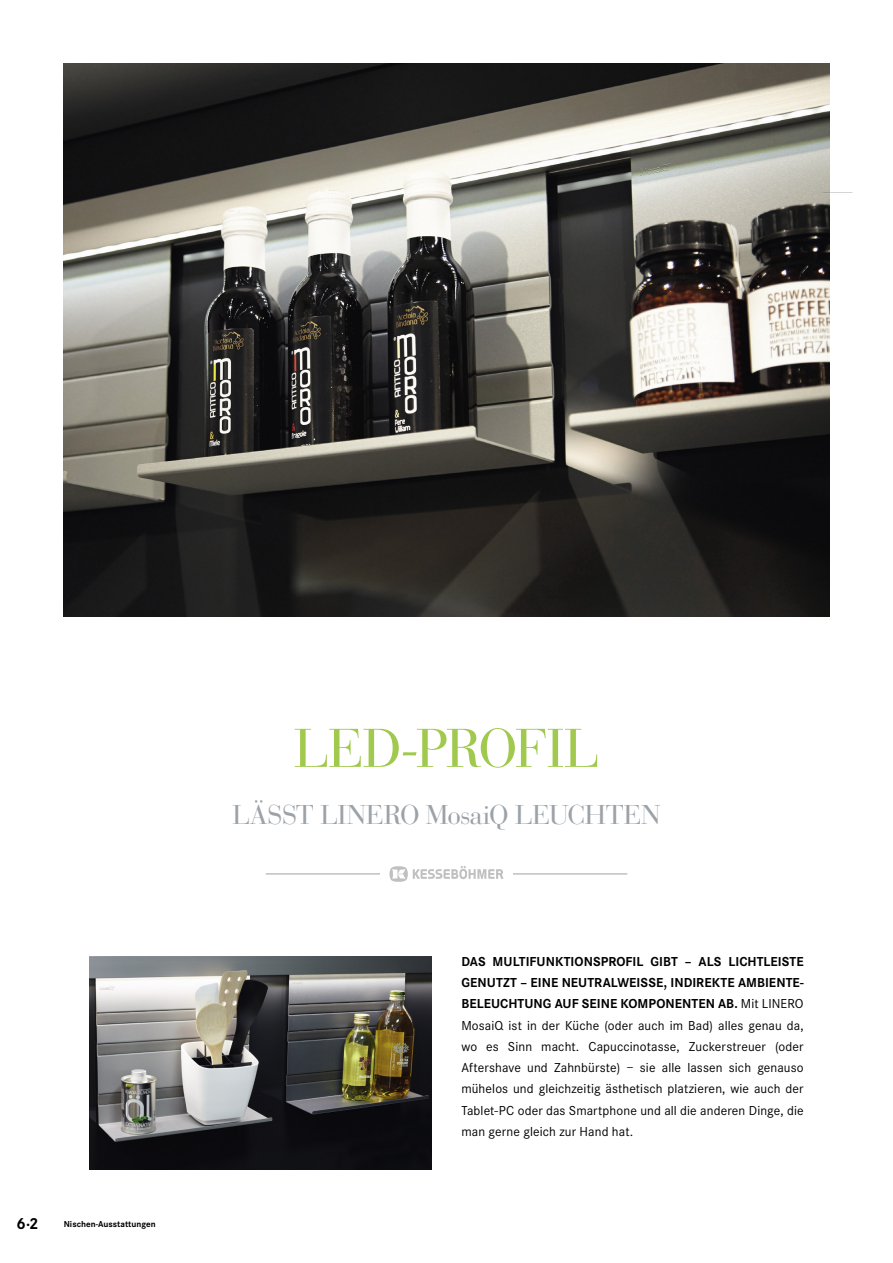
<style>
.page{position:relative;width:893px;height:1263px;background:#fff}
.page>*{position:absolute;margin:0;border:0;box-sizing:border-box;transform-origin:0 0}
.t1{font:54px "Bauer Bodoni";letter-spacing:-.025em;color:#a1c94e}
.t2{font:27px "Bauer Bodoni";letter-spacing:-.02em;color:#9ba2a8}
.t3{font:700 16.5px "Corporate S";color:#000}
.t4{font:13.5px/21.3px "Corporate S";letter-spacing:.01em;color:#000;text-align:justify}
.t5{font:700 9px "Corporate S";color:#000}
.s1{font-weight:700}
</style>
<div class="page">
<hr style="left:266px;top:873px;width:361px;height:2px;background:#c0c0c0">
<div style="left:380px;top:866px;width:133px;height:16px;background:#fff"></div>
<svg style="left:389px;top:866px;width:114px;height:16px"></svg>
<img style="left:64px;top:64px;width:765px;height:553px">
<img style="left:89px;top:957px;width:343px;height:212px">
<p class="t3" style="left:17px;top:1214px;width:24px">6·2</p>
<p class="t5" style="left:64px;top:1218px;width:93px">Nischen-Ausstattungen</p>
<p class="t1" style="left:293px;top:716px;width:308px">LED-PROFIL</p>
<p class="t2" style="left:232px;top:798px;width:430px">LÄSST LINERO MosaiQ LEUCHTEN</p>
<p class="t4" style="left:461px;top:951px;width:344px"><span class="s1">DAS MULTIFUNKTIONSPROFIL GIBT – ALS LICHTLEISTE GENUTZT – EINE NEUTRALWEISSE, INDIREKTE AMBIENTE-BELEUCHTUNG AUF SEINE KOMPONENTEN AB.</span> Mit LINERO MosaiQ ist in der Küche (oder auch im Bad) alles genau da, wo es Sinn macht. Capuccinotasse, Zuckerstreuer (oder Aftershave und Zahnbürste) – sie alle lassen sich genauso mühelos und gleichzeitig ästhetisch platzieren, wie auch der Tablet-PC oder das Smartphone und all die anderen Dinge, die man gerne gleich zur Hand hat.</p>
</div>
